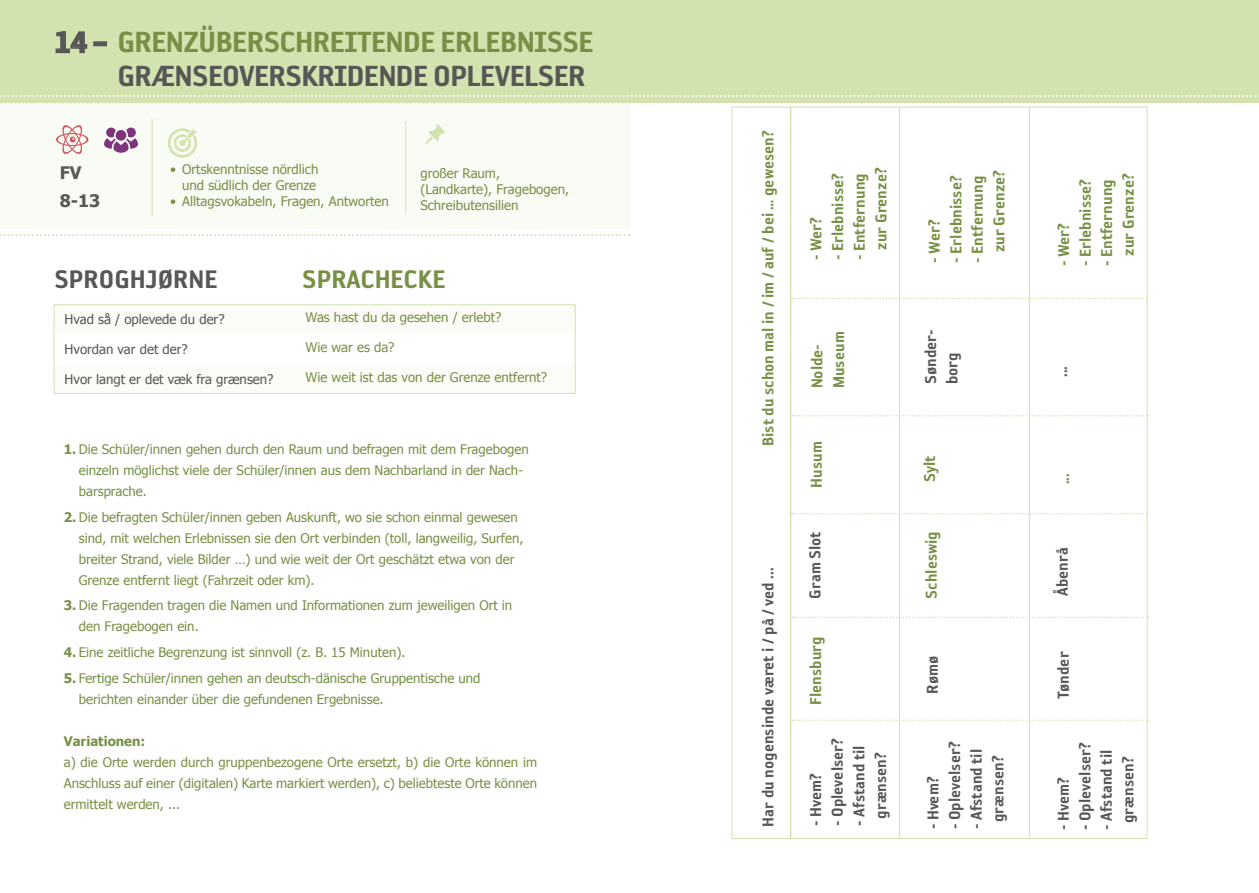
<style>
.page{position:relative;width:1259px;height:893px;background:#fff}
.page>*{position:absolute;margin:0;border:0;box-sizing:border-box;transform-origin:0 0}
.t1{font:33.45px/33.5px "Reykjavik One C Gauge";letter-spacing:-.02em;color:#575756;text-align:right}
.t2{font:29.1px "Reykjavik One C Gauge";color:#575756}
.t3{font:29.1px "Reykjavik One C Gauge";color:#789046}
.t4{font:18px/21.6px "Reykjavik One C Gauge";color:#789046;text-align:center}
.t5{font:18px/21.6px "Reykjavik One C Gauge";color:#575756;text-align:center}
.t6{font:700 17.25px "Tahoma";color:#575756}
.t7{font:13.2px/21px "Tahoma";color:#789046}
.t8{font:13.2px "Tahoma";color:#575756}
.t9{font:700 13.2px "Tahoma";color:#789046}
.s1{color:#789046}
.s2{font-weight:700}
</style>
<div class="page">
<div style="left:0;top:102px;width:629px;height:127px;background:#f9fbf5"></div>
<svg style="left:0;top:234px;width:629px;height:2px"></svg>
<div style="left:54px;top:365px;width:521px;height:28px;background:#fbfcf8"></div>
<div style="left:54px;top:304px;width:521px;height:29px;background:#fbfcf8"></div>
<div style="left:54px;top:304px;width:521px;height:90px;border:1px solid #d2e3b0"></div>
<hr style="left:790px;top:107px;width:1px;height:731px;background:#d2e3b0">
<hr style="left:899px;top:107px;width:1px;height:732px;background:#d2e3b0">
<hr style="left:1029px;top:107px;width:1px;height:731px;background:#d2e3b0">
<svg style="left:792px;top:298px;width:355px;height:1px"></svg>
<svg style="left:792px;top:415px;width:356px;height:1px"></svg>
<svg style="left:792px;top:513px;width:355px;height:1px"></svg>
<svg style="left:792px;top:617px;width:356px;height:1px"></svg>
<svg style="left:792px;top:719px;width:356px;height:2px"></svg>
<div style="left:0;top:0;width:1259px;height:102px;background:#d2e3b0"></div>
<svg style="left:0;top:95px;width:1259px;height:2px"></svg>
<hr style="left:152px;top:119px;width:1px;height:98px;background:#d2e3b0">
<svg style="left:55px;top:31px;width:33px;height:23px"></svg>
<div style="left:93px;top:41px;width:14px;height:5px;border:2px solid #575756"></div>
<svg style="left:168px;top:128px;width:29px;height:30px"></svg>
<svg style="left:425px;top:124px;width:20px;height:20px"></svg>
<hr style="left:405px;top:121px;width:1px;height:93px;background:#d2e3b0">
<svg style="left:56px;top:125px;width:32px;height:29px"></svg>
<svg style="left:104px;top:128px;width:34px;height:25px"></svg>
<div style="left:116px;top:130px;width:10px;height:11px;background:#7e347c;border-radius:50%"></div>
<h1 class="t1" style="left:54px;top:26px;width:541px">14 – <span class="s1">GRENZÜBERSCHREITENDE ERLEBNISSE<br></span>GRÆNSEOVERSKRIDENDE OPLEVELSER</h1>
<h3 class="t6" style="left:60px;top:161px;width:23px">FV</h3>
<h3 class="t6" style="left:60px;top:188px;width:42px">8-13</h3>
<p class="t7" style="left:170px;top:161px;width:150px;line-height:15.9px;text-align:right">• Ortskenntnisse nördlich und südlich der Grenze</p>
<p class="t7" style="left:170px;top:190px;width:220px">• Alltagsvokabeln, Fragen, Antworten</p>
<p class="t7" style="left:420px;top:164px;width:150px;line-height:15.9px">großer Raum, (Landkarte), Fragebogen,<br>Schreibutensilien</p>
<h2 class="t2" style="left:54px;top:264px;width:165px">SPROGHJØRNE</h2>
<h2 class="t3" style="left:302px;top:264px;width:145px">SPRACHECKE</h2>
<p class="t8" style="left:65px;top:310px;width:161px">Hvad så / oplevede du der?</p>
<p class="t8" style="left:65px;top:340px;width:125px">Hvordan var det der?</p>
<p class="t8" style="left:65px;top:370px;width:210px">Hvor langt er det væk fra grænsen?</p>
<p class="t7" style="left:306px;top:306px;width:197px">Was hast du da gesehen / erlebt?</p>
<p class="t7" style="left:306px;top:336px;width:90px">Wie war es da?</p>
<p class="t7" style="left:306px;top:366px;width:243px">Wie weit ist das von der Grenze entfernt?</p>
<p class="t7" style="left:79px;top:439px;width:451px;text-indent:-15px"><span class="s2">1.</span> Die Schüler/innen gehen durch den Raum und befragen mit dem Fragebogen einzeln möglichst viele der Schüler/innen aus dem Nachbarland in der Nach&shy;barsprache.</p>
<p class="t7" style="left:79px;top:506px;width:446px;text-indent:-15px"><span class="s2">2.</span> Die befragten Schüler/innen geben Auskunft, wo sie schon einmal gewesen sind, mit welchen Erlebnissen sie den Ort verbinden (toll, langweilig, Surfen, breiter Strand, viele Bilder …) und wie weit der Ort geschätzt etwa von der Grenze entfernt liegt (Fahrzeit oder km).</p>
<p class="t7" style="left:79px;top:595px;width:435px;text-indent:-15px"><span class="s2">3.</span> Die Fragenden tragen die Namen und Informationen zum jeweiligen Ort in den Fragebogen ein.</p>
<p class="t7" style="left:64px;top:641px;width:343px"><span class="s2">4.</span> Eine zeitliche Begrenzung ist sinnvoll (z. B. 15 Minuten).</p>
<p class="t7" style="left:79px;top:667px;width:403px;text-indent:-15px"><span class="s2">5.</span> Fertige Schüler/innen gehen an deutsch-dänische Gruppentische und berichten einander über die gefundenen Ergebnisse.</p>
<p class="t9" style="left:64px;top:731px;width:83px">Variationen:</p>
<p class="t7" style="left:64px;top:751px;width:475px;text-align:justify">a) die Orte werden durch gruppenbezogene Orte ersetzt, b) die Orte können im Anschluss auf einer (digitalen) Karte markiert werden), c) beliebteste Orte können ermittelt werden, ...</p>
<h3 class="t4" style="left:757px;top:446px;width:317px;rotate:-90deg">Bist du schon mal in / im / auf / bei … gewesen?</h3>
<h3 class="t5" style="left:757px;top:827px;width:260px;rotate:-90deg">Har du nogensinde været i / på / ved ...</h3>
<h3 class="t4" style="left:805px;top:260px;width:45px;rotate:-90deg">- Wer?</h3>
<h3 class="t4" style="left:827px;top:260px;width:89px;rotate:-90deg">- Erlebnisse?</h3>
<h3 class="t4" style="left:848px;top:260px;width:94px;rotate:-90deg">- Entfernung zur Grenze?</h3>
<h3 class="t4" style="left:923px;top:263px;width:45px;rotate:-90deg">- Wer?</h3>
<h3 class="t4" style="left:945px;top:263px;width:89px;rotate:-90deg">- Erlebnisse?</h3>
<h3 class="t4" style="left:966px;top:263px;width:94px;rotate:-90deg">- Entfernung zur Grenze?</h3>
<h3 class="t4" style="left:1053px;top:266px;width:45px;rotate:-90deg">- Wer?</h3>
<h3 class="t4" style="left:1074px;top:266px;width:89px;rotate:-90deg">- Erlebnisse?</h3>
<h3 class="t4" style="left:1096px;top:266px;width:94px;rotate:-90deg">- Entfernung zur Grenze?</h3>
<h3 class="t4" style="left:806px;top:388px;width:59px;text-align:left;rotate:-90deg">Nolde-<br>Museum</h3>
<h3 class="t5" style="left:920px;top:384px;width:57px;rotate:-90deg">Sønder-</h3>
<h3 class="t5" style="left:941px;top:384px;width:33px;rotate:-90deg">borg</h3>
<h3 class="t5" style="left:1051px;top:377px;width:12px;rotate:-90deg">...</h3>
<h3 class="t4" style="left:805px;top:488px;width:48px;rotate:-90deg">Husum</h3>
<h3 class="t4" style="left:919px;top:482px;width:28px;rotate:-90deg">Sylt</h3>
<h3 class="t4" style="left:1053px;top:484px;width:12px;rotate:-90deg">...</h3>
<h3 class="t5" style="left:804px;top:599px;width:69px;rotate:-90deg">Gram Slot</h3>
<h3 class="t4" style="left:920px;top:598px;width:69px;rotate:-90deg">Schleswig</h3>
<h3 class="t5" style="left:1051px;top:596px;width:50px;rotate:-90deg">Åbenrå</h3>
<h3 class="t4" style="left:805px;top:705px;width:70px;rotate:-90deg">Flensburg</h3>
<h3 class="t5" style="left:805px;top:826px;width:54px;rotate:-90deg">- Hvem?</h3>
<h3 class="t5" style="left:826px;top:826px;width:89px;rotate:-90deg">- Oplevelser?</h3>
<h3 class="t5" style="left:848px;top:826px;width:82px;rotate:-90deg">- Afstand til grænsen?</h3>
<h3 class="t5" style="left:921px;top:694px;width:40px;rotate:-90deg">Rømø</h3>
<h3 class="t5" style="left:1052px;top:699px;width:49px;rotate:-90deg">Tønder</h3>
<h3 class="t5" style="left:922px;top:829px;width:54px;rotate:-90deg">- Hvem?</h3>
<h3 class="t5" style="left:944px;top:829px;width:89px;rotate:-90deg">- Oplevelser?</h3>
<h3 class="t5" style="left:965px;top:829px;width:82px;rotate:-90deg">- Afstand til grænsen?</h3>
<h3 class="t5" style="left:1052px;top:830px;width:54px;rotate:-90deg">- Hvem?</h3>
<h3 class="t5" style="left:1074px;top:830px;width:89px;rotate:-90deg">- Oplevelser?</h3>
<h3 class="t5" style="left:1095px;top:830px;width:82px;rotate:-90deg">- Afstand til grænsen?</h3>
</div>
